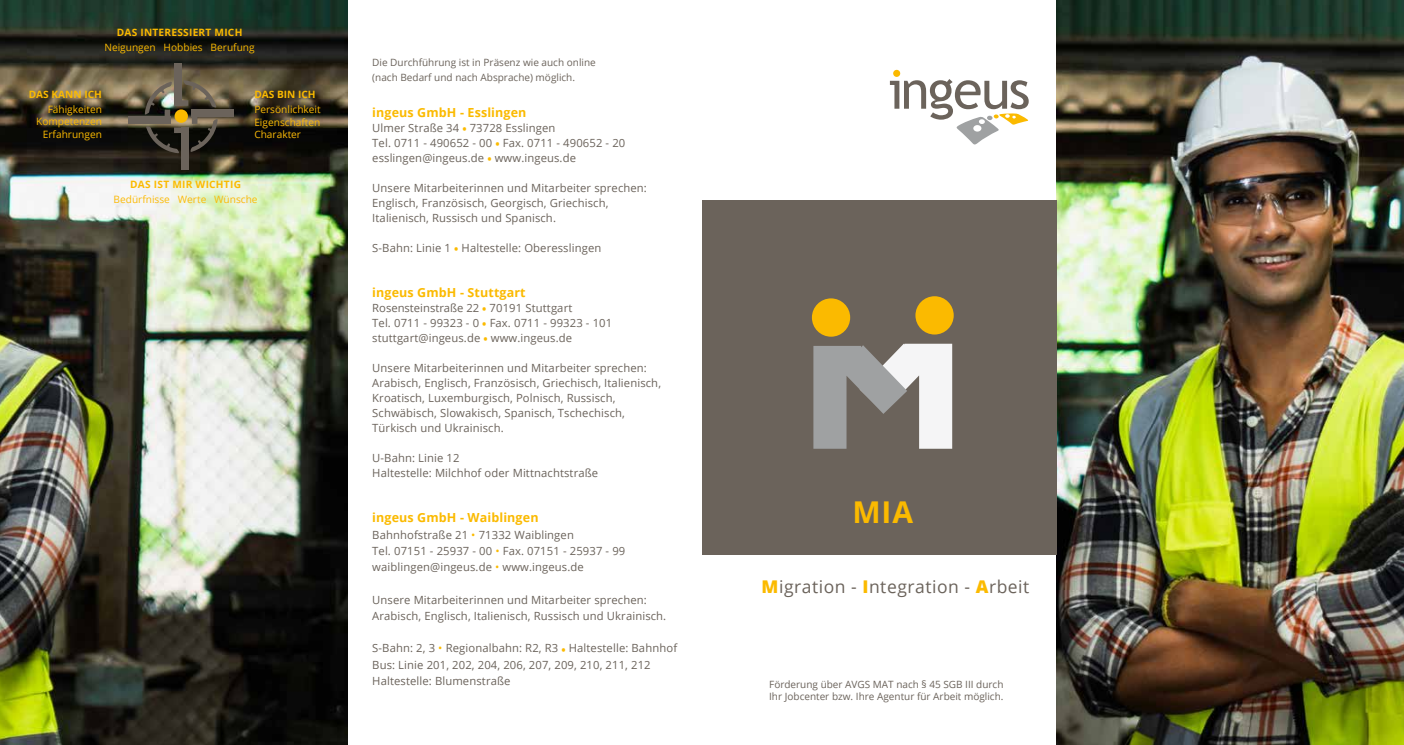
<style>
.page{position:relative;width:1404px;height:745px;background:#fff}
.page>*{position:absolute;margin:0;border:0;box-sizing:border-box;transform-origin:0 0}
.t1{font:700 30px "Open Sans";color:#fbba00}
.t2{font:17.5px "Open Sans";letter-spacing:.03em;color:#6b635b}
.t3{font:700 12.5px "Open Sans";letter-spacing:.01em;color:#fbba00}
.t4{font:11.25px/15px "Open Sans";letter-spacing:.01em;color:#6b635b}
.t5{font:10.12px/12.4px "Open Sans";color:#fbba07;text-align:justify}
.t6{font:10.12px/12.4px "Open Sans";color:#fbba00;text-align:right}
.t7{font:700 10.12px "Open Sans";letter-spacing:.025em;color:#fbba00}
.t8{font:700 10.12px "Open Sans";color:#fbba00}
.t9{font:10px/15px "Open Sans";color:#6b635b}
.s1{font-weight:700;color:#fbba00}
.s2{color:#fbba00}
.s3{font-weight:800;color:#fbba00}
</style>
<div class="page">
<img style="left:1056px;top:0;width:347px;height:744px">
<img style="left:0;top:0;width:347px;height:744px">
<div style="left:702px;top:200px;width:354px;height:354px;background:#6b635b"></div>
<svg style="left:892px;top:70px;width:8px;height:7px"></svg>
<svg style="left:889px;top:79px;width:139px;height:65px"></svg>
<div style="left:192px;top:109px;width:42px;height:8px;background:#6b635b"></div>
<div style="left:128px;top:117px;width:42px;height:7px;background:#6b635b"></div>
<svg style="left:129px;top:64px;width:104px;height:105px;background:#4f4839"></svg>
<div style="left:174px;top:109px;width:14px;height:14px;background:#fbba00;border-radius:50%"></div>
<div style="left:915px;top:296px;width:38px;height:38px;background:#fbba00;border-radius:50%"></div>
<div style="left:811px;top:298px;width:39px;height:38px;background:#fbba00;border-radius:50%"></div>
<svg style="left:813px;top:343px;width:139px;height:105px"></svg>
<p class="t7" style="left:117px;top:25px;width:127px">DAS INTERESSIERT MICH</p>
<p class="t6" style="left:104px;top:41px;width:152px">Neigungen Hobbies Berufung</p>
<p class="t8" style="left:29px;top:87px;width:75px">DAS KANN ICH</p>
<p class="t6" style="left:36px;top:103px;width:67px">Fähigkeiten<br>Kompetenzen<br>Erfahrungen</p>
<p class="t8" style="left:254px;top:87px;width:63px">DAS BIN ICH</p>
<p class="t5" style="left:254px;top:103px;width:68px">Persönlichkeit Eigenschaften Charakter</p>
<p class="t7" style="left:130px;top:176px;width:112px">DAS IST MIR WICHTIG</p>
<p class="t5" style="left:114px;top:192px;width:145px">Bedürfnisse Werte Wünsche</p>
<p class="t9" style="left:372px;top:54px;width:225px">Die Durchführung ist in Präsenz wie auch online (nach Bedarf und nach Absprache) möglich.</p>
<p class="t3" style="left:372px;top:103px;width:156px">ingeus GmbH - Esslingen</p>
<p class="t4" style="left:372px;top:120px;width:254px">Ulmer Straße 34 <span class="s1">•</span> 73728 Esslingen<br>Tel. 0711 - 490652 - 00 <span class="s1">•</span> Fax. 0711 - 490652 - 20 esslingen@ingeus.de <span class="s1">•</span> www.ingeus.de</p>
<p class="t4" style="left:372px;top:180px;width:276px">Unsere Mitarbeiterinnen und Mitarbeiter sprechen:<br>Englisch, Französisch, Georgisch, Griechisch,<br>Italienisch, Russisch und Spanisch.</p>
<p class="t4" style="left:372px;top:240px;width:230px">S-Bahn: Linie 1 <span class="s1">•</span> Haltestelle: Oberesslingen</p>
<p class="t3" style="left:372px;top:283px;width:155px">ingeus GmbH - Stuttgart</p>
<p class="t4" style="left:372px;top:300px;width:241px">Rosensteinstraße 22 <span class="s1">•</span> 70191 Stuttgart<br>Tel. 0711 - 99323 - 0 <span class="s1">•</span> Fax. 0711 - 99323 - 101 stuttgart@ingeus.de <span class="s1">•</span> www.ingeus.de</p>
<p class="t4" style="left:372px;top:360px;width:290px">Unsere Mitarbeiterinnen und Mitarbeiter sprechen:<br>Arabisch, Englisch, Französisch, Griechisch, Italienisch, Kroatisch, Luxemburgisch, Polnisch, Russisch, Schwäbisch, Slowakisch, Spanisch, Tschechisch, Türkisch und Ukrainisch.</p>
<p class="t4" style="left:372px;top:450px;width:227px">U-Bahn: Linie 12<br>Haltestelle: Milchhof oder Mittnachtstraße</p>
<p class="t3" style="left:372px;top:508px;width:168px">ingeus GmbH - Waiblingen</p>
<p class="t4" style="left:372px;top:525px;width:254px;line-height:16.2px">Bahnhofstraße 21 <span class="s2">•</span> 71332 Waiblingen<br>Tel. 07151 - 25937 - 00 <span class="s2">•</span> Fax. 07151 - 25937 - 99 waiblingen@ingeus.de <span class="s2">•</span> www.ingeus.de</p>
<p class="t4" style="left:372px;top:590px;width:295px;line-height:16.2px">Unsere Mitarbeiterinnen und Mitarbeiter sprechen:<br>Arabisch, Englisch, Italienisch, Russisch und Ukrainisch.</p>
<p class="t4" style="left:372px;top:639px;width:306px;line-height:16.2px">S-Bahn: 2, 3 <span class="s2">•</span> Regionalbahn: R2, R3 <span class="s1">•</span> Haltestelle: Bahnhof<br>Bus: Linie 201, 202, 204, 206, 207, 209, 210, 211, 212<br>Haltestelle: Blumenstraße</p>
<h1 class="t1" style="left:852px;top:490px;width:62px">MIA</h1>
<h2 class="t2" style="left:761px;top:574px;width:269px"><span class="s3">M</span>igration - <span class="s3">I</span>ntegration - <span class="s3">A</span>rbeit</h2>
<p class="t9" style="left:769px;top:677px;width:236px;line-height:12px">Förderung über AVGS MAT nach § 45 SGB III durch<br>Ihr Jobcenter bzw. Ihre Agentur für Arbeit möglich.</p>
</div>
